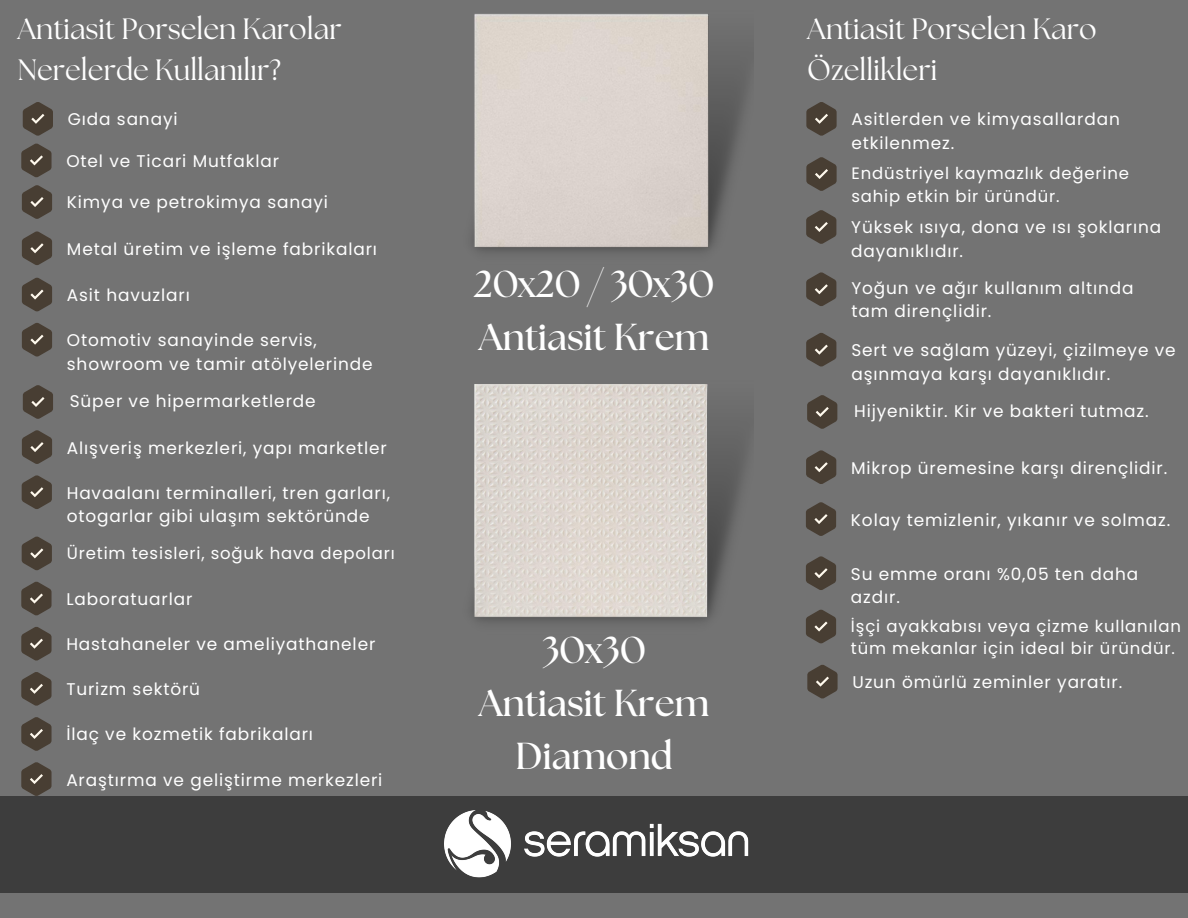
<style>
.page{position:relative;width:1188px;height:918px;background:#737373}
.page>*{position:absolute;margin:0;border:0;box-sizing:border-box;transform-origin:0 0}
.t1{font:700 37.5px/52.8px "The Seasons";color:#fff}
.t2{font:29.4px/40.5px "The Seasons";color:#fff}
.t3{font:16.95px/23.7px "Poppins";letter-spacing:.05em;color:#fff}
.t4{font:16.5px/22.5px "Poppins";letter-spacing:.05em;color:#fff}
</style>
<div class="page">
<div style="left:0;top:796px;width:1188px;height:97px;background:#3d3d3d"></div>
<img style="left:445px;top:811px;width:304px;height:67px">
<svg style="left:23px;top:102px;width:30px;height:34px"></svg>
<svg style="left:806px;top:102px;width:31px;height:34px"></svg>
<svg style="left:22px;top:185px;width:30px;height:34px"></svg>
<svg style="left:21px;top:144px;width:31px;height:33px"></svg>
<svg style="left:806px;top:157px;width:31px;height:34px"></svg>
<svg style="left:22px;top:231px;width:30px;height:34px"></svg>
<svg style="left:806px;top:210px;width:30px;height:34px"></svg>
<svg style="left:22px;top:278px;width:30px;height:33px"></svg>
<svg style="left:806px;top:272px;width:30px;height:34px"></svg>
<svg style="left:22px;top:323px;width:30px;height:34px"></svg>
<svg style="left:806px;top:333px;width:30px;height:34px"></svg>
<svg style="left:23px;top:385px;width:30px;height:34px"></svg>
<svg style="left:807px;top:395px;width:30px;height:34px"></svg>
<svg style="left:22px;top:430px;width:30px;height:34px"></svg>
<svg style="left:806px;top:450px;width:30px;height:34px"></svg>
<svg style="left:22px;top:475px;width:30px;height:34px"></svg>
<svg style="left:806px;top:502px;width:30px;height:34px"></svg>
<svg style="left:22px;top:537px;width:30px;height:33px"></svg>
<svg style="left:806px;top:556px;width:30px;height:34px"></svg>
<svg style="left:806px;top:610px;width:30px;height:33px"></svg>
<svg style="left:21px;top:582px;width:31px;height:33px"></svg>
<svg style="left:21px;top:627px;width:31px;height:34px"></svg>
<svg style="left:21px;top:672px;width:31px;height:34px"></svg>
<svg style="left:21px;top:717px;width:31px;height:34px"></svg>
<svg style="left:21px;top:762px;width:31px;height:34px"></svg>
<img style="left:472px;top:13px;width:276px;height:239px">
<img style="left:472px;top:384px;width:274px;height:238px">
<svg style="left:807px;top:665px;width:31px;height:34px"></svg>
<h2 class="t2" style="left:17px;top:10px;width:326px">Antiasit Porselen Karolar<br>Nerelerde Kullanılır?</h2>
<p class="t3" style="left:68px;top:107px;width:111px">Gıda sanayi</p>
<p class="t3" style="left:66px;top:149px;width:214px">Otel ve Ticari Mutfaklar</p>
<p class="t3" style="left:67px;top:191px;width:263px">Kimya ve petrokimya sanayi</p>
<p class="t3" style="left:67px;top:237px;width:312px">Metal üretim ve işleme fabrikaları</p>
<p class="t3" style="left:67px;top:283px;width:124px">Asit havuzları</p>
<p class="t3" style="left:67px;top:328px;width:307px">Otomotiv sanayinde servis, showroom ve tamir atölyelerinde</p>
<p class="t3" style="left:70px;top:390px;width:247px">Süper ve hipermarketlerde</p>
<p class="t3" style="left:67px;top:436px;width:322px">Alışveriş merkezleri, yapı marketler</p>
<p class="t3" style="left:67px;top:481px;width:325px">Havaalanı terminalleri, tren garları, otogarlar gibi ulaşım sektöründe</p>
<p class="t4" style="left:67px;top:542px;width:330px">Üretim tesisleri, soğuk hava depoları</p>
<p class="t3" style="left:66px;top:587px;width:128px">Laboratuarlar</p>
<p class="t3" style="left:66px;top:632px;width:311px">Hastahaneler ve ameliyathaneler</p>
<p class="t3" style="left:66px;top:677px;width:135px">Turizm sektörü</p>
<p class="t3" style="left:66px;top:723px;width:248px">İlaç ve kozmetik fabrikaları</p>
<p class="t3" style="left:66px;top:768px;width:318px">Araştırma ve geliştirme merkezleri</p>
<h1 class="t1" style="left:474px;top:260px;width:242px">20x20 / 30x30<br>Antiasit Krem</h1>
<h1 class="t1" style="left:479px;top:626px;width:232px;text-align:center">30x30<br>Antiasit Krem<br>Diamond</h1>
<h2 class="t2" style="left:807px;top:10px;width:291px">Antiasit Porselen Karo<br>Özellikleri</h2>
<p class="t3" style="left:851px;top:107px;width:270px">Asitlerden ve kimyasallardan etkilenmez.</p>
<p class="t4" style="left:851px;top:162px;width:279px">Endüstriyel kaymazlık değerine sahip etkin bir üründür.</p>
<p class="t3" style="left:851px;top:216px;width:311px">Yüksek ısıya, dona ve ısı şoklarına dayanıklıdır.</p>
<p class="t3" style="left:851px;top:276px;width:284px">Yoğun ve ağır kullanım altında tam dirençlidir.</p>
<p class="t3" style="left:851px;top:338px;width:326px">Sert ve sağlam yüzeyi, çizilmeye ve aşınmaya karşı dayanıklıdır.</p>
<p class="t3" style="left:854px;top:399px;width:296px">Hijyeniktir. Kir ve bakteri tutmaz.</p>
<p class="t3" style="left:851px;top:456px;width:318px">Mikrop üremesine karşı dirençlidir.</p>
<p class="t3" style="left:851px;top:508px;width:321px">Kolay temizlenir, yıkanır ve solmaz.</p>
<p class="t3" style="left:851px;top:562px;width:289px">Su emme oranı %0,05 ten daha azdır.</p>
<p class="t4" style="left:851px;top:615px;width:332px">İşçi ayakkabısı veya çizme kullanılan tüm mekanlar için ideal bir üründür.</p>
<p class="t3" style="left:852px;top:670px;width:271px">Uzun ömürlü zeminler yaratır.</p>
</div>
